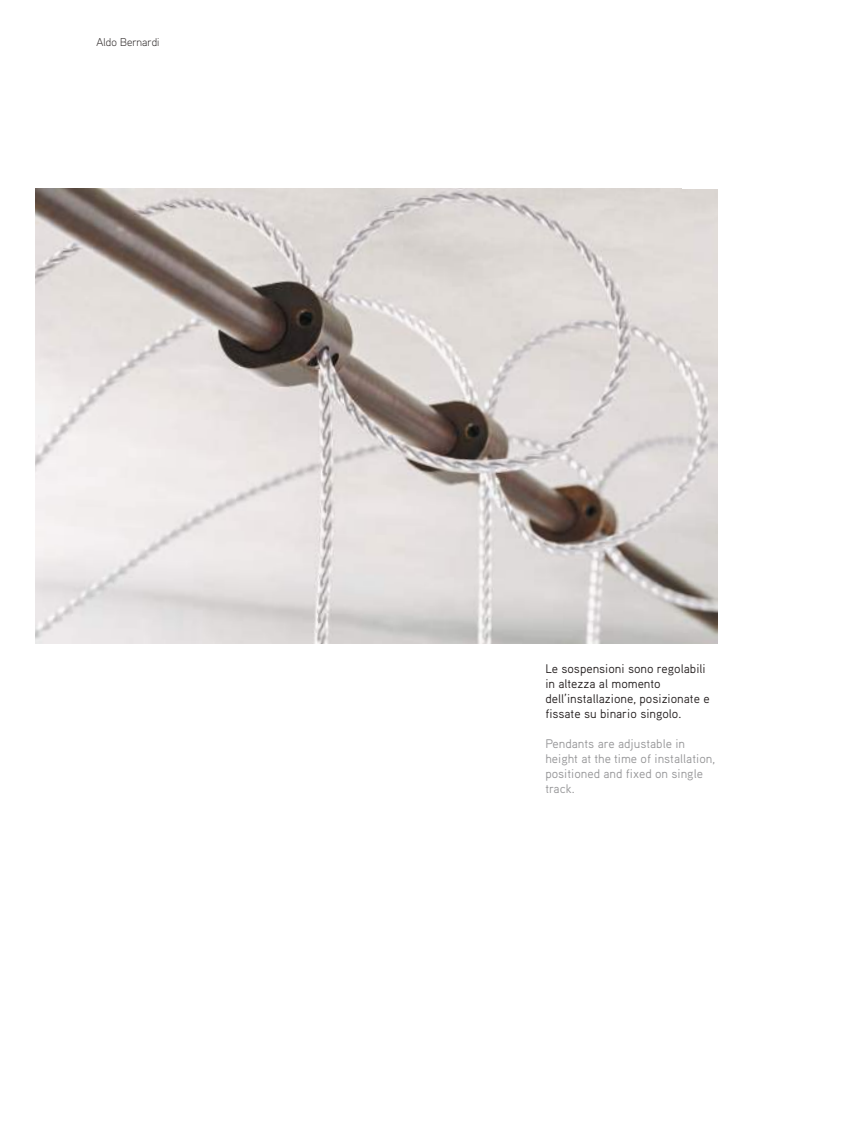
<style>
.page{position:relative;width:851px;height:1134px;background:#fff}
.page>*{position:absolute;margin:0;border:0;box-sizing:border-box;transform-origin:0 0}
.t1{font:12.5px/15px "Aaux Pro";color:#241f1f}
.t2{font:12.5px/15px "Aaux Pro";color:#969698}
.t3{font:300 11.25px "Aaux Pro";color:#241f1f}
</style>
<div class="page">
<img style="left:35px;top:189px;width:682px;height:454px">
<p class="t3" style="left:97px;top:35px;width:64px">Aldo Bernardi</p>
<p class="t1" style="left:545px;top:661px;width:166px">Le sospensioni sono regolabili in altezza al momento dell’installazione, posizionate e fissate su binario singolo.</p>
<p class="t2" style="left:545px;top:736px;width:171px">Pendants are adjustable in height at the time of installation, positioned and fixed on single track.</p>
</div>
